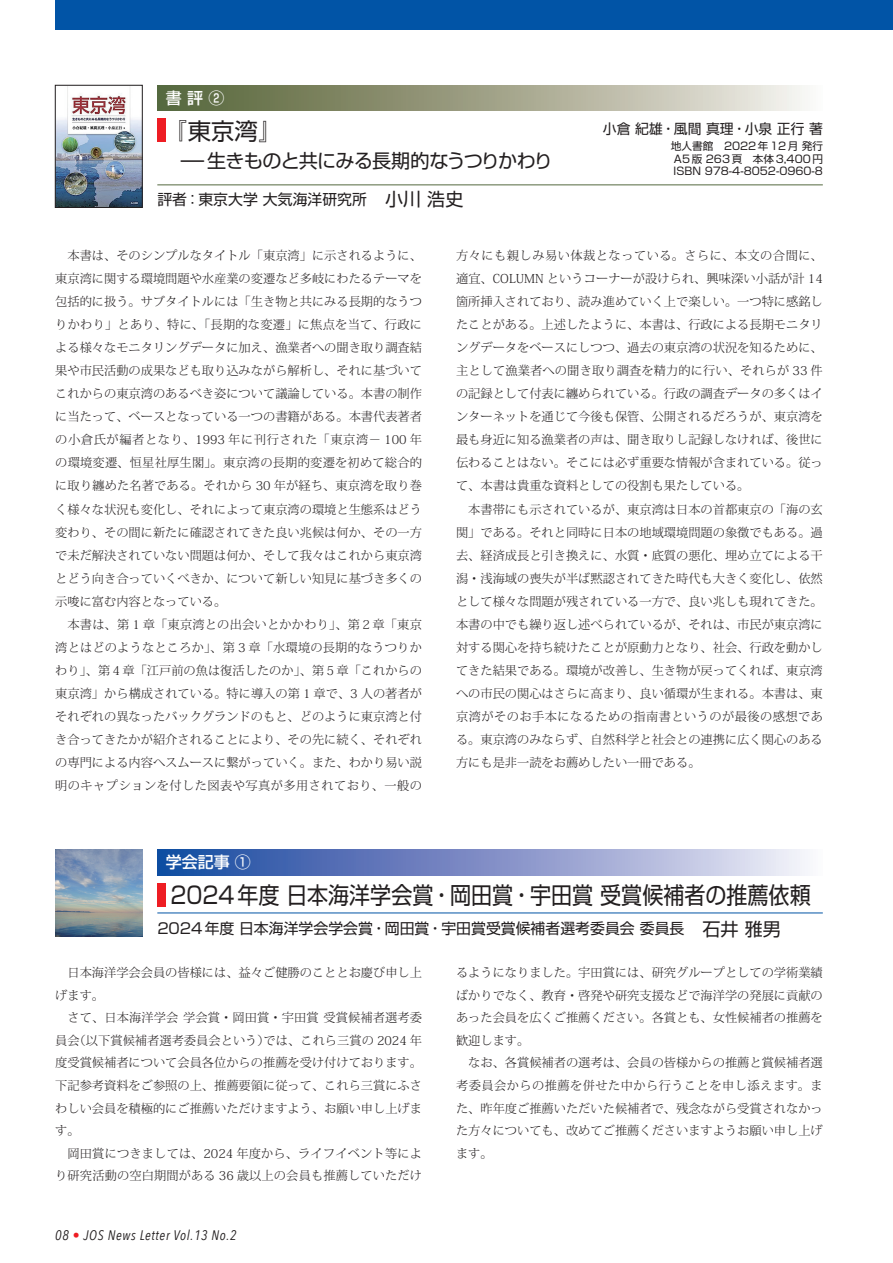
<style>
.page{position:relative;width:893px;height:1263px;background:#fff}
.page>*{position:absolute;margin:0;border:0;box-sizing:border-box;transform-origin:0 0}
.t1{font:23.4px "Shin Go Pro";color:#231f20;scale:.9 1}
.t2{font:23.4px "Shin Go Pro";color:#231f20}
.t3{font:19.2px "Shin Go Pro";letter-spacing:-.045em;color:#231f20}
.t4{font:500 15.9px "Shin Go Pro";color:#fff}
.t5{font:14.85px "Shin Go Pro";color:#231f20}
.t6{font:italic 13.8px "Avenir Next Condensed";letter-spacing:.05em;color:#231f20}
.t7{font:13.8px "Shin Go Pro";color:#231f20}
.t8{font:300 12.15px/23.1px "Koz Min Pro";color:#231f20;text-align:justify}
.t9{font:10.65px/12.8px "Shin Go Pro";color:#231f20;text-align:justify}
.s1{font-size:23.4px}
.s2{font-size:18px}
.s3{color:#ee1d23}
</style>
<div class="page">
<div style="left:55px;top:0;width:838px;height:30px;background:#0154a6"></div>
<hr style="left:157px;top:185px;width:666px;height:1px;background:#54693f">
<div style="left:157px;top:118px;width:9px;height:24px;background:#ee1d23"></div>
<svg style="left:157px;top:85px;width:648px;height:26px;background:#a0a48a"></svg>
<img style="left:57px;top:87px;width:84px;height:119px">
<div style="left:55px;top:85px;width:88px;height:123px;border:1px solid #231f20"></div>
<svg style="left:157px;top:849px;width:648px;height:26px;background:#7f93c8"></svg>
<hr style="left:157px;top:913px;width:666px;height:1px;background:#0154a6">
<div style="left:157px;top:883px;width:9px;height:24px;background:#ee1d23"></div>
<img style="left:55px;top:849px;width:87px;height:87px">
<h3 class="t4" style="left:166px;top:85px;width:60px">書 評 ②</h3>
<h1 class="t2" style="left:163px;top:112px;width:120px">『東京湾』</h1>
<h2 class="t3" style="left:181px;top:145px;width:374px"><span class="s1">―</span> 生きものと共にみる長期的なうつりかわり</h2>
<p class="t5" style="left:157px;top:187px;width:308px">評者：東京大学 大気海洋研究所<span class="s2">　小川 浩史</span></p>
<p class="t7" style="left:603px;top:117px;width:222px">小倉 紀雄・風間 真理・小泉 正行 著</p>
<p class="t9" style="left:671px;top:138px;width:154px">地人書館　2022年12月 発行A5版 263頁　本体3,400円ISBN 978-4-8052-0960-8</p>
<p class="t8" style="left:55px;top:243px;width:368px;text-indent:12px">本書は、そのシンプルなタイトル「東京湾」に示されるように、東京湾に関する環境問題や水産業の変遷など多岐にわたるテーマを包括的に扱う。サブタイトルには「生き物と共にみる長期的なうつりかわり」とあり、特に、「長期的な変遷」に焦点を当て、行政による様々なモニタリングデータに加え、漁業者への聞き取り調査結果や市民活動の成果なども取り込みながら解析し、それに基づいてこれからの東京湾のあるべき姿について議論している。本書の制作に当たって、ベースとなっている一つの書籍がある。本書代表著者の小倉氏が編者となり、1993 年に刊行された「東京湾－ 100 年の環境変遷、恒星社厚生閣」。東京湾の長期的変遷を初めて総合的に取り纏めた名著である。それから 30 年が経ち、東京湾を取り巻く様々な状況も変化し、それによって東京湾の環境と生態系はどう変わり、その間に新たに確認されてきた良い兆候は何か、その一方で未だ解決されていない問題は何か、そして我々はこれから東京湾とどう向き合っていくべきか、について新しい知見に基づき多くの示唆に富む内容となっている。</p>
<p class="t8" style="left:55px;top:612px;width:368px;text-indent:12px">本書は、第 1 章「東京湾との出会いとかかわり」、第２章「東京湾とはどのようなところか」、第 3 章「水環境の長期的なうつりかわり」、第４章「江戸前の魚は復活したのか」、第５章「これからの東京湾」から構成されている。特に導入の第 1 章で、3 人の著者がそれぞれの異なったバックグランドのもと、どのように東京湾と付き合ってきたかが紹介されることにより、その先に続く、それぞれの専門による内容へスムースに繋がっていく。また、わかり易い説明のキャプションを付した図表や写真が多用されており、一般の</p>
<p class="t8" style="left:456px;top:243px;width:368px">方々にも親しみ易い体裁となっている。さらに、本文の合間に、適宜、COLUMN というコーナーが設けられ、興味深い小話が計 14箇所挿入されており、読み進めていく上で楽しい。一つ特に感銘したことがある。上述したように、本書は、行政による長期モニタリングデータをベースにしつつ、過去の東京湾の状況を知るために、主として漁業者への聞き取り調査を精力的に行い、それらが 33 件の記録として付表に纏められている。行政の調査データの多くはインターネットを通じて今後も保管、公開されるだろうが、東京湾を最も身近に知る漁業者の声は、聞き取りし記録しなければ、後世に伝わることはない。そこには必ず重要な情報が含まれている。従って、本書は貴重な資料としての役割も果たしている。</p>
<p class="t8" style="left:456px;top:497px;width:368px;text-indent:12px">本書帯にも示されているが、東京湾は日本の首都東京の「海の玄関」である。それと同時に日本の地域環境問題の象徴でもある。過去、経済成長と引き換えに、水質・底質の悪化、埋め立てによる干潟・浅海域の喪失が半ば黙認されてきた時代も大きく変化し、依然として様々な問題が残されている一方で、良い兆しも現れてきた。本書の中でも繰り返し述べられているが、それは、市民が東京湾に対する関心を持ち続けたことが原動力となり、社会、行政を動かしてきた結果である。環境が改善し、生き物が戻ってくれば、東京湾への市民の関心はさらに高まり、良い循環が生まれる。本書は、東京湾がそのお手本になるための指南書というのが最後の感想である。東京湾のみならず、自然科学と社会との連携に広く関心のある方にも是非一読をお薦めしたい一冊である。</p>
<h3 class="t4" style="left:166px;top:849px;width:87px">学会記事 ①</h3>
<h1 class="t1" style="left:171px;top:876px;width:713px">2024年度 日本海洋学会賞・岡田賞・宇田賞 受賞候補者の推薦依頼</h1>
<p class="t5" style="left:157px;top:916px;width:625px">2024年度 日本海洋学会学会賞・岡田賞・宇田賞受賞候補者選考委員会 委員長<span class="s2">　石井 雅男</span></p>
<p class="t8" style="left:55px;top:961px;width:368px;line-height:22.5px;text-indent:12px">日本海洋学会会員の皆様には、益々ご健勝のこととお慶び申し上げます。</p>
<p class="t8" style="left:55px;top:1006px;width:368px;line-height:22.5px;text-indent:12px">さて、日本海洋学会 学会賞・岡田賞・宇田賞 受賞候補者選考委員会（以下賞候補者選考委員会という）では、これら三賞の 2024 年度受賞候補者について会員各位からの推薦を受け付けております。下記参考資料をご参照の上、推薦要領に従って、これら三賞にふさわしい会員を積極的にご推薦いただけますよう、お願い申し上げます。</p>
<p class="t8" style="left:55px;top:1141px;width:368px;line-height:22.5px;text-align:right">岡田賞につきましては、2024 年度から、ライフイベント等により研究活動の空白期間がある 36 歳以上の会員も推薦していただけ</p>
<p class="t8" style="left:456px;top:961px;width:368px;line-height:22.5px">るようになりました。宇田賞には、研究グループとしての学術業績ばかりでなく、教育・啓発や研究支援などで海洋学の発展に貢献のあった会員を広くご推薦ください。各賞とも、女性候補者の推薦を歓迎します。</p>
<p class="t8" style="left:456px;top:1051px;width:368px;line-height:22.5px;text-indent:12px">なお、各賞候補者の選考は、会員の皆様からの推薦と賞候補者選考委員会からの推薦を併せた中から行うことを申し添えます。また、昨年度ご推薦いただいた候補者で、残念ながら受賞されなかった方々についても、改めてご推薦くださいますようお願い申し上げます。</p>
<p class="t6" style="left:55px;top:1226px;width:183px">08 <span class="s3">•</span> JOS News Letter Vol.13 No.2</p>
</div>
